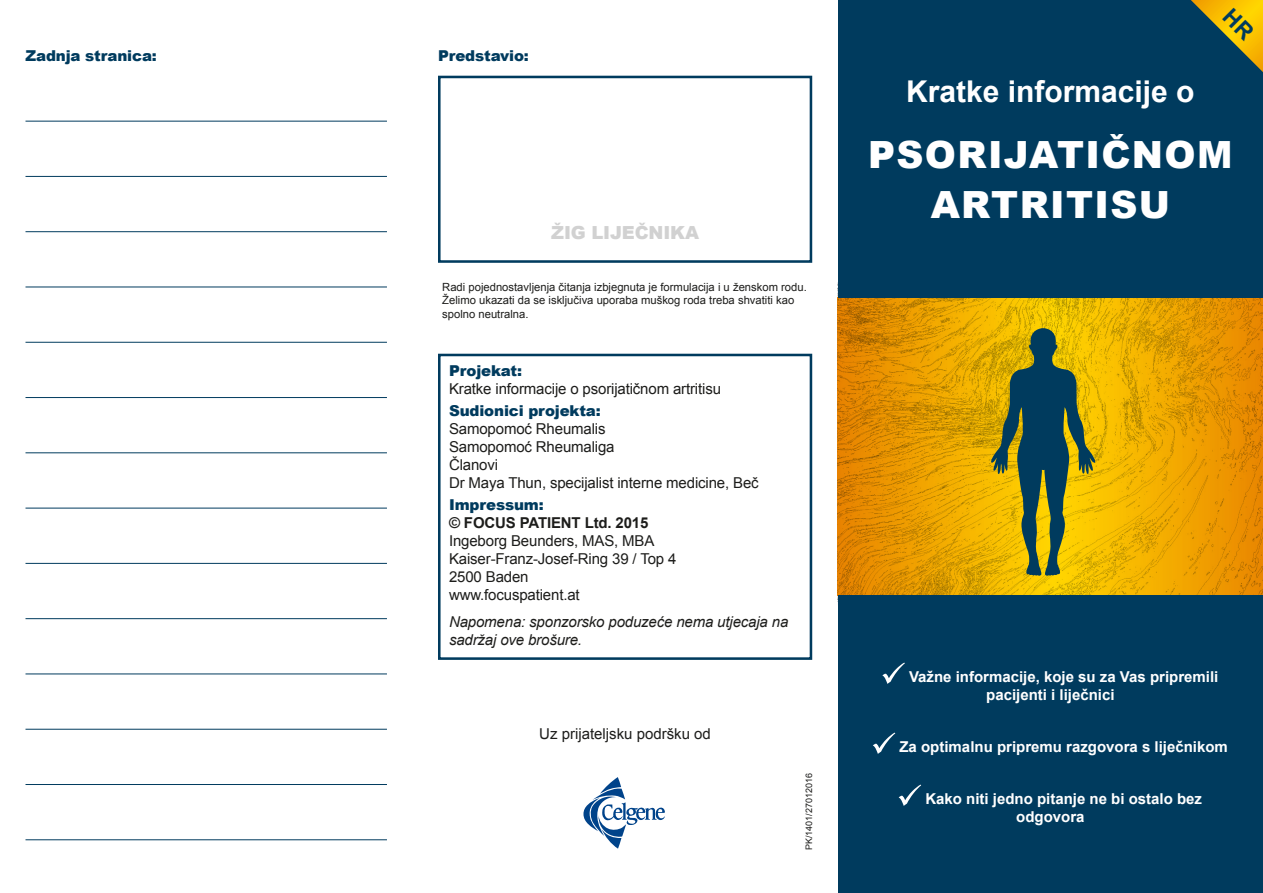
<style>
.page{position:relative;width:1263px;height:893px;background:#fff}
.page>*{position:absolute;margin:0;border:0;box-sizing:border-box;transform-origin:0 0}
.t1{font:900 37.5px/49.5px "Arial";letter-spacing:.035em;color:#fff;text-align:center}
.t2{font:700 30px "Arial";color:#fff}
.t3{font:900 18px "Arial";letter-spacing:-.01em;color:#d1d1d1}
.t4{font:15px/18px "Arial";letter-spacing:-.01em;color:#1d1d1b}
.t5{font:700 15px/18px "Arial";color:#fff}
.t6{font:900 15px "Arial";letter-spacing:-.01em;color:#003b5e}
.t7{font:italic 15px/18px "Arial";letter-spacing:-.01em;color:#1d1d1b}
.t8{font:700 15px "Arial";letter-spacing:-.01em;color:#1d1d1b}
.t9{font:11.25px/13.5px "Arial";color:#1d1d1b}
.t10{font:9px "Arial";color:#1d1d1b}
</style>
<div class="page">
<img style="left:838px;top:298px;width:425px;height:297px">
<svg style="left:989px;top:328px;width:108px;height:249px;background:#8e8925"></svg>
<div style="left:438px;top:354px;width:374px;height:306px;border:3px solid #003b5e"></div>
<svg style="left:583px;top:777px;width:82px;height:72px"></svg>
<div style="left:438px;top:76px;width:374px;height:187px;border:3px solid #003b5e"></div>
<div style="left:838px;top:595px;width:425px;height:298px;background:#003b5e"></div>
<div style="left:838px;top:0;width:425px;height:298px;background:#003b5e"></div>
<svg style="left:882px;top:663px;width:23px;height:21px"></svg>
<svg style="left:873px;top:733px;width:22px;height:21px"></svg>
<svg style="left:899px;top:785px;width:22px;height:21px"></svg>
<hr style="left:26px;top:121px;width:361px;height:1px;background:#003b5e">
<hr style="left:26px;top:176px;width:361px;height:1px;background:#003b5e">
<hr style="left:26px;top:231px;width:361px;height:1px;background:#003b5e">
<hr style="left:26px;top:287px;width:361px;height:1px;background:#003b5e">
<hr style="left:26px;top:342px;width:361px;height:1px;background:#003b5e">
<hr style="left:26px;top:397px;width:361px;height:1px;background:#003b5e">
<hr style="left:26px;top:452px;width:361px;height:1px;background:#003b5e">
<hr style="left:26px;top:508px;width:361px;height:1px;background:#003b5e">
<hr style="left:26px;top:563px;width:361px;height:1px;background:#003b5e">
<hr style="left:26px;top:618px;width:361px;height:1px;background:#003b5e">
<hr style="left:26px;top:674px;width:361px;height:1px;background:#003b5e">
<hr style="left:26px;top:729px;width:361px;height:1px;background:#003b5e">
<hr style="left:26px;top:784px;width:361px;height:1px;background:#003b5e">
<hr style="left:26px;top:839px;width:361px;height:1px;background:#003b5e">
<svg style="left:1191px;top:0;width:72px;height:72px"></svg>
<p class="t6" style="left:26px;top:45px;width:133px">Zadnja stranica:</p>
<p class="t6" style="left:438px;top:45px;width:92px">Predstavio:</p>
<p class="t3" style="left:551px;top:219px;width:149px">ŽIG LIJEČNIKA</p>
<p class="t9" style="left:442px;top:280px;width:366px">Radi pojednostavljenja čitanja izbjegnuta je formulacija i u ženskom rodu.<br>Želimo ukazati da se isključiva uporaba muškog roda treba shvatiti kao spolno neutralna.</p>
<p class="t6" style="left:449px;top:359px;width:74px">Projekat:</p>
<p class="t4" style="left:449px;top:379px;width:273px">Kratke informacije o psorijatičnom artritisu</p>
<p class="t6" style="left:449px;top:399px;width:153px">Sudionici projekta:</p>
<p class="t4" style="left:449px;top:419px;width:311px">Samopomoć Rheumalis<br>Samopomoć Rheumaliga<br>Članovi<br>Dr Maya Thun, specijalist interne medicine, Beč</p>
<p class="t6" style="left:449px;top:494px;width:96px">Impressum:</p>
<p class="t8" style="left:449px;top:512px;width:201px">© FOCUS PATIENT Ltd. 2015</p>
<p class="t4" style="left:449px;top:532px;width:229px">Ingeborg Beunders, MAS, MBA<br>Kaiser-Franz-Josef-Ring 39 / Top 4<br>2500 Baden<br>www.focuspatient.at</p>
<p class="t7" style="left:449px;top:612px;width:341px">Napomena: sponzorsko poduzeće nema utjecaja na sadržaj ove brošure.</p>
<p class="t4" style="left:539px;top:725px;width:173px">Uz prijateljsku podršku od</p>
<p class="t10" style="left:803px;top:850px;width:79px;rotate:-90deg">PK/1401/27012016</p>
<h2 class="t2" style="left:906px;top:70px;width:290px">Kratke informacije o</h2>
<h1 class="t1" style="left:868px;top:129px;width:366px">PSORIJATIČNOM<br>ARTRITISU</h1>
<p class="t5" style="left:986px;top:668px;width:234px;text-indent:-77px">Važne informacije, koje su za Vas pripremili pacijenti i liječnici</p>
<p class="t5" style="left:899px;top:738px;width:330px">Za optimalnu pripremu razgovora s liječnikom</p>
<p class="t5" style="left:1016px;top:790px;width:187px;text-indent:-91px">Kako niti jedno pitanje ne bi ostalo bez odgovora</p>
</div>
